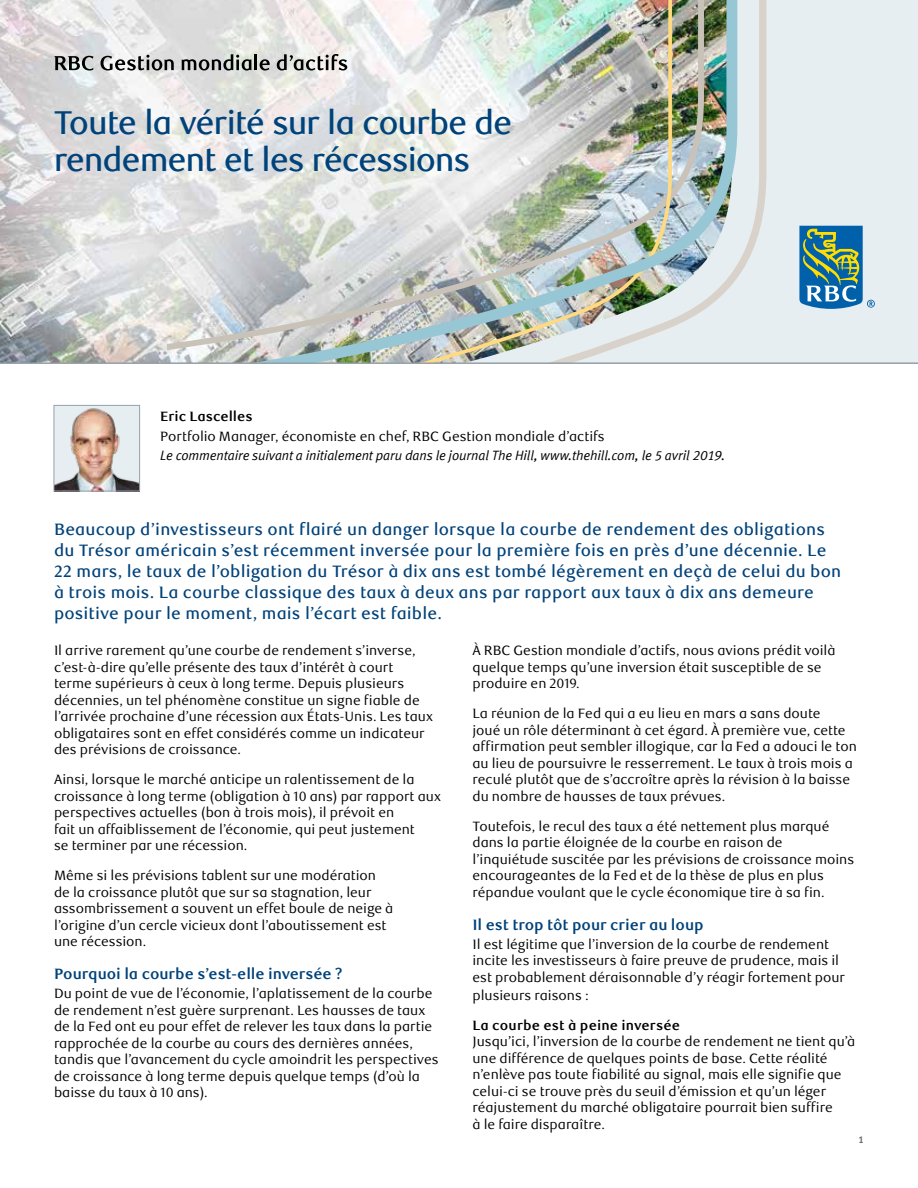
<style>
.page{position:relative;width:918px;height:1188px;background:#fff}
.page>*{position:absolute;margin:0;border:0;box-sizing:border-box;transform-origin:0 0}
.t1{font:500 33px/37.5px "RBC Display";letter-spacing:-.02em;color:#00427a}
.t2{font:500 16.5px/21px "RBC Text";letter-spacing:.01em;color:#00427a}
.t3{font:700 15px "RBC Text";letter-spacing:-.005em;color:#00427a}
.t4{font:13.5px/16.5px "RBC Text";color:#000}
.t5{font:italic 13.5px "Meta Normal LF";letter-spacing:-.005em;color:#000}
.t6{font:700 13.5px "RBC Text";letter-spacing:.005em;color:#000}
.t7{font:9.75px "Meta Bold LF";color:#6d6e71}
</style>
<div class="page">
<img style="left:0;top:0;width:167px;height:362px">
<img style="left:56px;top:407px;width:82px;height:82px">
<div style="left:54px;top:405px;width:86px;height:86px;border:1px solid #95a0a9"></div>
<div style="left:167px;top:0;width:751px;height:364px;background:#e7eef1"></div>
<svg style="left:737px;top:0;width:29px;height:278px"></svg>
<img style="left:167px;top:0;width:570px;height:362px">
<svg style="left:799px;top:226px;width:76px;height:83px"></svg>
<svg style="left:54px;top:56px;width:40px;height:14px"></svg>
<svg style="left:101px;top:55px;width:73px;height:16px"></svg>
<svg style="left:182px;top:54px;width:69px;height:17px"></svg>
<hr style="left:254px;top:54px;width:3px;height:16px;background:#000">
<svg style="left:260px;top:59px;width:10px;height:12px"></svg>
<svg style="left:277px;top:54px;width:70px;height:17px"></svg>
<hr style="left:0;top:362px;width:918px;height:2px;background:#95a0a9">
<h1 class="t1" style="left:54px;top:105px;width:460px">Toute la vérité sur la courbe de rendement et les récessions</h1>
<p class="t6" style="left:160px;top:409px;width:94px">Eric Lascelles</p>
<p class="t4" style="left:160px;top:428px;width:446px">Portfolio Manager, économiste en chef, RBC Gestion mondiale d’actifs</p>
<p class="t5" style="left:160px;top:448px;width:567px">Le commentaire suivant a initialement paru dans le journal The Hill, www.thehill.com, le 5 avril 2019.</p>
<p class="t2" style="left:54px;top:519px;width:789px">Beaucoup d’investisseurs ont flairé un danger lorsque la courbe de rendement des obligations du Trésor américain s’est récemment inversée pour la première fois en près d’une décennie. Le 22 mars, le taux de l’obligation du Trésor à dix ans est tombé légèrement en deçà de celui du bon à trois mois. La courbe classique des taux à deux ans par rapport aux taux à dix ans demeure positive pour le moment, mais l’écart est faible.</p>
<p class="t4" style="left:54px;top:643px;width:380px">Il arrive rarement qu’une courbe de rendement s’inverse, c’est-à-dire qu’elle présente des taux d’intérêt à court terme supérieurs à ceux à long terme. Depuis plusieurs décennies, un tel phénomène constitue un signe fiable de l’arrivée prochaine d’une récession aux États-Unis. Les taux obligataires sont en effet considérés comme un indicateur des prévisions de croissance.</p>
<p class="t4" style="left:54px;top:772px;width:388px">Ainsi, lorsque le marché anticipe un ralentissement de la croissance à long terme (obligation à 10 ans) par rapport aux perspectives actuelles (bon à trois mois), il prévoit en<br>fait un affaiblissement de l’économie, qui peut justement<br>se terminer par une récession.</p>
<p class="t4" style="left:54px;top:868px;width:341px">Même si les prévisions tablent sur une modération de la croissance plutôt que sur sa stagnation, leur assombrissement a souvent un effet boule de neige à l’origine d’un cercle vicieux dont l’aboutissement est une récession.</p>
<p class="t3" style="left:54px;top:965px;width:290px">Pourquoi la courbe s’est-elle inversée ?</p>
<p class="t4" style="left:54px;top:986px;width:386px">Du point de vue de l’économie, l’aplatissement de la courbe de rendement n’est guère surprenant. Les hausses de taux de la Fed ont eu pour effet de relever les taux dans la partie rapprochée de la courbe au cours des dernières années, tandis que l’avancement du cycle amoindrit les perspectives de croissance à long terme depuis quelque temps (d’où la baisse du taux à 10 ans).</p>
<p class="t4" style="left:472px;top:643px;width:365px">À RBC Gestion mondiale d’actifs, nous avions prédit voilà quelque temps qu’une inversion était susceptible de se produire en 2019.</p>
<p class="t4" style="left:472px;top:706px;width:386px">La réunion de la Fed qui a eu lieu en mars a sans doute<br>joué un rôle déterminant à cet égard. À première vue, cette affirmation peut sembler illogique, car la Fed a adouci le ton au lieu de poursuivre le resserrement. Le taux à trois mois a reculé plutôt que de s’accroître après la révision à la baisse du nombre de hausses de taux prévues.</p>
<p class="t4" style="left:472px;top:818px;width:383px">Toutefois, le recul des taux a été nettement plus marqué dans la partie éloignée de la courbe en raison de l’inquiétude suscitée par les prévisions de croissance moins encourageantes de la Fed et de la thèse de plus en plus répandue voulant que le cycle économique tire à sa fin.</p>
<p class="t3" style="left:472px;top:915px;width:233px">Il est trop tôt pour crier au loup</p>
<p class="t4" style="left:472px;top:936px;width:374px">Il est légitime que l’inversion de la courbe de rendement incite les investisseurs à faire preuve de prudence, mais il est probablement déraisonnable d’y réagir fortement pour</p>
<p class="t4" style="left:472px;top:987px;width:118px">plusieurs raisons :</p>
<p class="t6" style="left:472px;top:1017px;width:209px">La courbe est à peine inversée</p>
<p class="t4" style="left:472px;top:1034px;width:384px">Jusqu’ici, l’inversion de la courbe de rendement ne tient qu’à une différence de quelques points de base. Cette réalité n’enlève pas toute fiabilité au signal, mais elle signifie que celui-ci se trouve près du seuil d’émission et qu’un léger réajustement du marché obligataire pourrait bien suffire<br>à le faire disparaître.</p>
<p class="t7" style="left:859px;top:1134px;width:7px">1</p>
</div>
